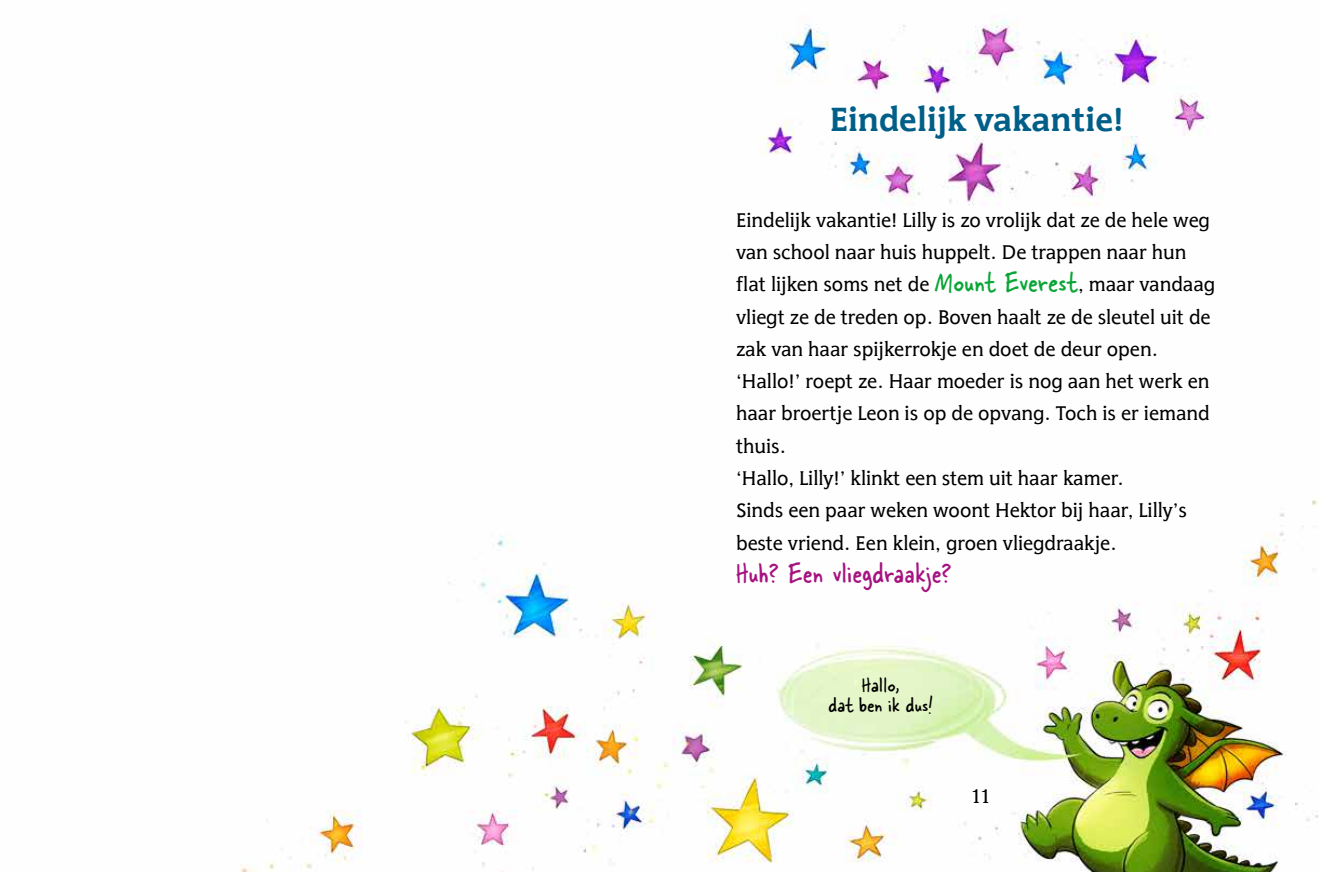
<style>
.page{position:relative;width:1319px;height:872px;background:#fff}
.page>*{position:absolute;margin:0;border:0;box-sizing:border-box;transform-origin:0 0}
.t1{font:700 33px "Hybrid";color:#005f88}
.t2{font:31.5px "Skippy Sharp";letter-spacing:.015em;color:#a61380;scale:.95 1}
.t3{font:22.5px/19.5px "Skippy Sharp";letter-spacing:.02em;color:#000;text-align:center}
.t4{font:500 19.5px/32.2px "Hybrid";color:#000}
.s1{font-family:"Skippy Sharp";font-weight:400;font-size:31.5px;color:#0aa537}
</style>
<div class="page">
<img style="left:240px;top:20px;width:1078px;height:852px">
<h1 class="t1" style="left:829px;top:98px;width:295px">Eindelijk vakantie!</h1>
<p class="t4" style="left:736px;top:204px;width:480px">Eindelijk vakantie! Lilly is zo vrolijk dat ze de hele weg van school naar huis huppelt. De trappen naar hun flat lijken soms net de <span class="s1">Mount Everest</span>, maar vandaag vliegt ze de treden op. Boven haalt ze de sleutel uit de zak van haar spijkerrokje en doet de deur open. ‘Hallo!’ roept ze. Haar moeder is nog aan het werk en haar broertje Leon is op de opvang. Toch is er iemand thuis.<br>‘Hallo, Lilly!’ klinkt een stem uit haar kamer.<br>Sinds een paar weken woont Hektor bij haar, Lilly’s beste vriend. Een klein, groen vliegdraakje.</p>
<h2 class="t2" style="left:736px;top:553px;width:228px">Huh? Een vliegdraakje?</h2>
<p class="t3" style="left:828px;top:675px;width:106px">Hallo,<br>dat ben ik dus!</p>
<p class="t4" style="left:970px;top:780px;width:23px">11</p>
</div>
